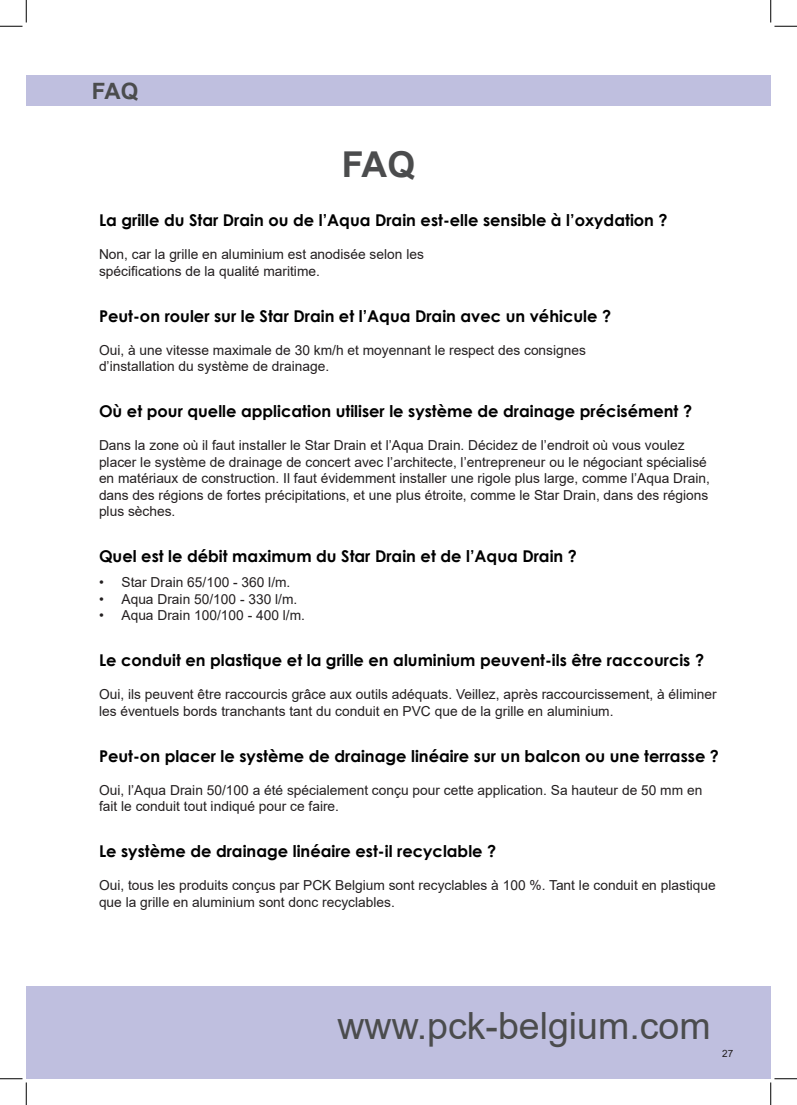
<style>
.page{position:relative;width:797px;height:1105px;background:#fff}
.page>*{position:absolute;margin:0;border:0;box-sizing:border-box;transform-origin:0 0}
.t1{font:37.5px "Arial";color:#4b4c4d}
.t2{font:700 35.62px "Arial";color:#4b4c4d}
.t3{font:700 22.5px "Arial";color:#4b4c4d}
.t4{font:700 16.25px "Century Gothic";color:#000}
.t5{font:13.75px/16.5px "Arial";color:#231f20}
.t6{font:10px "Arial";color:#231f20}
</style>
<div class="page">
<div style="left:26px;top:986px;width:744px;height:93px;background:#bfbfdf"></div>
<div style="left:26px;top:75px;width:744px;height:30px;background:#bfbfdf"></div>
<svg style="left:0;top:0;width:27px;height:27px"></svg>
<svg style="left:0;top:1078px;width:27px;height:27px"></svg>
<svg style="left:770px;top:0;width:27px;height:27px"></svg>
<svg style="left:770px;top:1078px;width:27px;height:27px"></svg>
<h3 class="t3" style="left:92px;top:76px;width:48px">FAQ</h3>
<h2 class="t2" style="left:342px;top:139px;width:75px">FAQ</h2>
<p class="t4" style="left:99px;top:208px;width:570px">La grille du Star Drain ou de l’Aqua Drain est-elle sensible à l’oxydation ?</p>
<p class="t5" style="left:99px;top:246px;width:326px">Non, car la grille en aluminium est anodisée selon les spécifications de la qualité maritime.</p>
<p class="t4" style="left:99px;top:304px;width:513px">Peut-on rouler sur le Star Drain et l’Aqua Drain avec un véhicule ?</p>
<p class="t5" style="left:99px;top:342px;width:488px">Oui, à une vitesse maximale de 30 km/h et moyennant le respect des consignes d’installation du système de drainage.</p>
<p class="t4" style="left:99px;top:399px;width:594px">Où et pour quelle application utiliser le système de drainage précisément ?</p>
<p class="t5" style="left:99px;top:437px;width:612px">Dans la zone où il faut installer le Star Drain et l’Aqua Drain. Décidez de l’endroit où vous voulez placer le système de drainage de concert avec l’architecte, l’entrepreneur ou le négociant spécialisé en matériaux de construction. Il faut évidemment installer une rigole plus large, comme l’Aqua Drain, dans des régions de fortes précipitations, et une plus étroite, comme le Star Drain, dans des régions plus sèches.</p>
<p class="t4" style="left:99px;top:544px;width:479px">Quel est le débit maximum du Star Drain et de l’Aqua Drain ?</p>
<p class="t5" style="left:99px;top:574px;width:193px">• Star Drain 65/100 - 360 l/m.</p>
<p class="t5" style="left:99px;top:591px;width:200px">• Aqua Drain 50/100 - 330 l/m.</p>
<p class="t5" style="left:99px;top:607px;width:207px">• Aqua Drain 100/100 - 400 l/m.</p>
<p class="t4" style="left:99px;top:648px;width:606px">Le conduit en plastique et la grille en aluminium peuvent-ils être raccourcis ?</p>
<p class="t5" style="left:99px;top:686px;width:619px">Oui, ils peuvent être raccourcis grâce aux outils adéquats. Veillez, après raccourcissement, à éliminer les éventuels bords tranchants tant du conduit en PVC que de la grille en aluminium.</p>
<p class="t4" style="left:99px;top:744px;width:621px">Peut-on placer le système de drainage linéaire sur un balcon ou une terrasse ?</p>
<p class="t5" style="left:99px;top:782px;width:605px">Oui, l’Aqua Drain 50/100 a été spécialement conçu pour cette application. Sa hauteur de 50 mm en fait le conduit tout indiqué pour ce faire.</p>
<p class="t4" style="left:99px;top:839px;width:399px">Le système de drainage linéaire est-il recyclable ?</p>
<p class="t5" style="left:99px;top:877px;width:618px">Oui, tous les produits conçus par PCK Belgium sont recyclables à 100 %. Tant le conduit en plastique que la grille en aluminium sont donc recyclables.</p>
<h1 class="t1" style="left:337px;top:1000px;width:374px">www.pck-belgium.com</h1>
<p class="t6" style="left:722px;top:1047px;width:13px">27</p>
</div>
